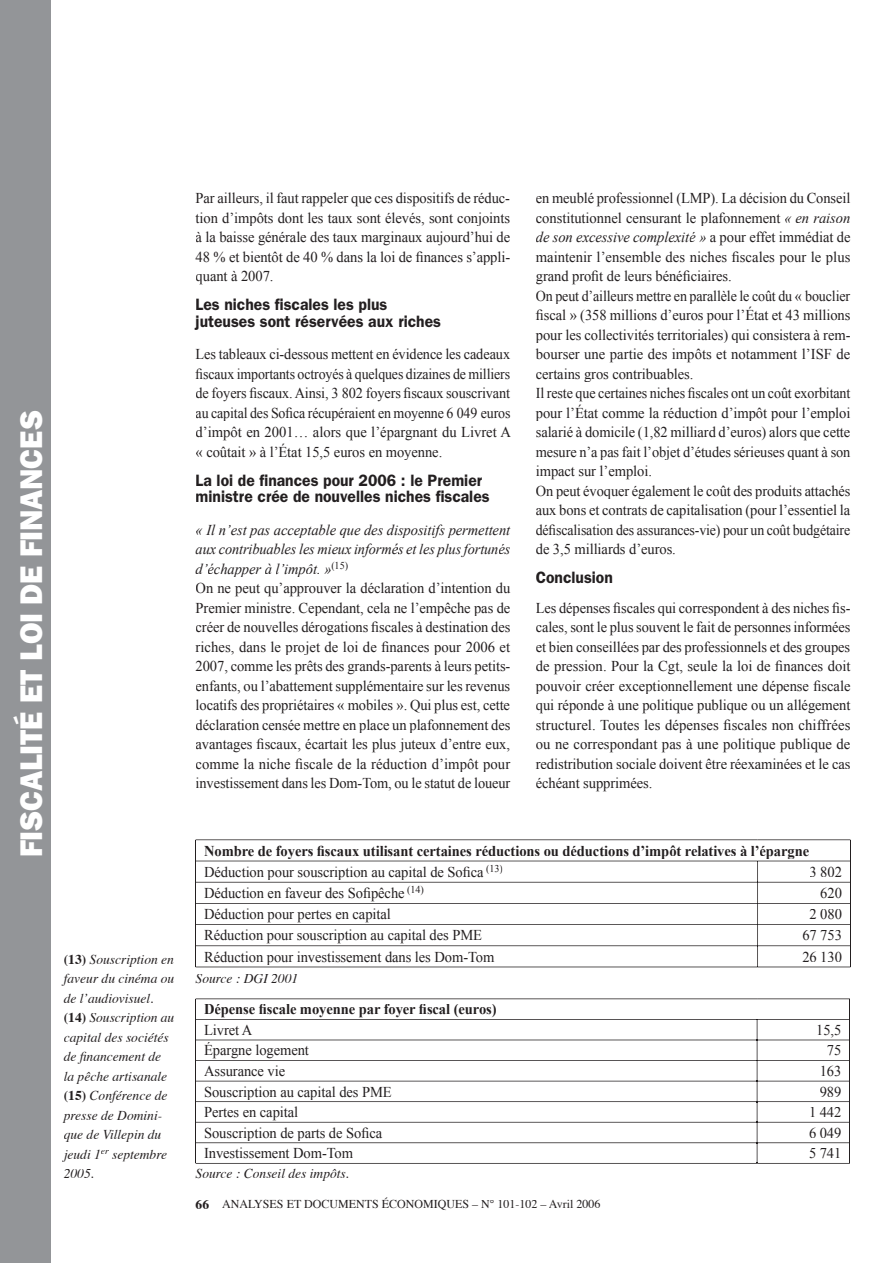
<style>
.page{position:relative;width:893px;height:1263px;background:#fff}
.page>*{position:absolute;margin:0;border:0;box-sizing:border-box;transform-origin:0 0}
.t1{font:800 31.5px "Franklin Gothic";letter-spacing:-.005em;color:#fff}
.t2{font:600 16.5px/16.5px "Franklin Gothic";color:#231f20;scale:.95 1}
.t3{font:15px/19.5px "Times New Roman";letter-spacing:-.005em;color:#231f20;text-align:justify;scale:.96 1}
.t4{font:15px/19.5px "Times New Roman";letter-spacing:-.005em;color:#231f20;text-align:justify}
.t5{font:700 15px/21.3px "Times New Roman";letter-spacing:-.005em;color:#231f20}
.t6{font:italic 13.5px/19.5px "Times";color:#231f20}
.t7{font:12px "Times";color:#231f20}
.s1{font-weight:700;font-style:normal}
.s2{font-style:italic}
.s3{font-weight:400}
.s4{font-weight:700;font-size:13.5px}
</style>
<div class="page">
<div style="left:0;top:0;width:51px;height:1263px;background:#939598"></div>
<svg style="left:196px;top:998px;width:654px;height:166px"></svg>
<svg style="left:196px;top:839px;width:655px;height:128px"></svg>
<h1 class="t1" style="left:13px;top:857px;width:448px;rotate:-90deg">FISCALITÉ ET LOI DE FINANCES</h1>
<p class="t6" style="left:64px;top:950px;width:112px"><span class="s1">(13)</span> Souscription en faveur du cinéma ou de lʼaudiovisuel. <span class="s1">(14)</span> Souscription au capital des sociétés de financement de la pêche artisanale <span class="s1">(15)</span> Conférence de presse de Domini&shy;que de Villepin du jeudi 1<sup>er</sup> septembre<br>2005.</p>
<p class="t4" style="left:196px;top:188px;width:316px">Par ailleurs, il faut rappeler que ces dispositifs de réduc&shy;tion d’impôts dont les taux sont élevés, sont conjoints à la baisse générale des taux marginaux aujourd’hui de 48 % et bientôt de 40 % dans la loi de finances s’appli&shy;quant à 2007.</p>
<p class="t2" style="left:196px;top:296px;width:260px">Les niches fiscales les plus juteuses sont réservées aux riches</p>
<p class="t3" style="left:196px;top:344px;width:330px">Les tableaux ci-dessous mettent en évidence les cadeaux fiscaux importants octroyés à quelques dizaines de milliers de foyers fiscaux. Ainsi, 3 802 foyers fiscaux souscrivant au capital des Sofica récupéraient en moyenne 6 049 euros d’impôt en 2001… alors que l’épargnant du Livret A « coûtait » à l’État 15,5 euros en moyenne.</p>
<p class="t2" style="left:196px;top:472px;width:311px">La loi de finances pour 2006 : le Premier ministre crée de nouvelles niches fiscales</p>
<p class="t4" style="left:196px;top:520px;width:316px;text-align:left"><span class="s2">« Il n’est pas acceptable que des dispositifs permettent aux contribuables les mieux informés et les plus fortunés d’échapper à l’impôt. »</span><sup>(15)<br></sup>On ne peut qu’approuver la déclaration d’intention du Premier ministre. Cependant, cela ne l’empêche pas de créer de nouvelles dérogations fiscales à destination des riches, dans le projet de loi de finances pour 2006 et 2007, comme les prêts des grands-parents à leurs petits&shy;enfants, ou l’abattement supplémentaire sur les revenus locatifs des propriétaires « mobiles ». Qui plus est, cette déclaration censée mettre en place un plafonnement des avantages fiscaux, écartait les plus juteux d’entre eux, comme la niche fiscale de la réduction d’impôt pour investissement dans les Dom-Tom, ou le statut de loueur</p>
<p class="t3" style="left:536px;top:188px;width:329px;text-align:left">en meublé professionnel (LMP). La décision du Conseil constitutionnel censurant le plafonnement <span class="s2">« en raison de son excessive complexité »</span> a pour effet immédiat de maintenir l’ensemble des niches fiscales pour le plus grand profit de leurs bénéficiaires.<br>On peut d’ailleurs mettre en parallèle le coût du « bouclier fiscal » (358 millions d’euros pour l’État et 43 millions pour les collectivités territoriales) qui consistera à rem&shy;bourser une partie des impôts et notamment l’ISF de certains gros contribuables.<br>Il reste que certaines niches fiscales ont un coût exorbitant pour l’État comme la réduction d’impôt pour l’emploi salarié à domicile (1,82 milliard d’euros) alors que cette mesure n’a pas fait l’objet d’études sérieuses quant à son impact sur l’emploi.<br>On peut évoquer également le coût des produits attachés aux bons et contrats de capitalisation (pour l’essentiel la défiscalisation des assurances-vie) pour un coût budgétaire de 3,5 milliards d’euros.</p>
<p class="t2" style="left:536px;top:569px;width:83px">Conclusion</p>
<p class="t3" style="left:536px;top:598px;width:329px">Les dépenses fiscales qui correspondent à des niches fis&shy;cales, sont le plus souvent le fait de personnes informées et bien conseillées par des professionnels et des groupes de pression. Pour la Cgt, seule la loi de finances doit pouvoir créer exceptionnellement une dépense fiscale qui réponde à une politique publique ou un allégement structurel. Toutes les dépenses fiscales non chiffrées ou ne correspondant pas à une politique publique de redistribution sociale doivent être réexaminées et le cas échéant supprimées.</p>
<p class="t5" style="left:204px;top:840px;width:607px">Nombre de foyers fiscaux utilisant certaines réductions ou déductions d’impôt relatives à l’épargne<br><span class="s3">Déduction pour souscription au capital de Sofica</span> <sup>(13)</sup></p>
<p class="t4" style="left:809px;top:862px;width:34px">3 802</p>
<p class="t4" style="left:204px;top:883px;width:221px">Déduction en faveur des Sofipêche <sup>(14)</sup></p>
<p class="t4" style="left:820px;top:883px;width:23px">620</p>
<p class="t4" style="left:204px;top:904px;width:188px">Déduction pour pertes en capital</p>
<p class="t4" style="left:809px;top:904px;width:34px">2 080</p>
<p class="t4" style="left:204px;top:925px;width:280px">Réduction pour souscription au capital des PME</p>
<p class="t4" style="left:802px;top:925px;width:41px">67 753</p>
<p class="t4" style="left:204px;top:946px;width:292px">Réduction pour investissement dans les Dom-Tom</p>
<p class="t4" style="left:802px;top:946px;width:41px">26 130</p>
<p class="t6" style="left:196px;top:970px;width:104px">Source : DGI 2001</p>
<p class="t5" style="left:204px;top:998px;width:294px">Dépense fiscale moyenne par foyer fiscal (euros)</p>
<p class="t4" style="left:204px;top:1020px;width:50px">Livret A</p>
<p class="t4" style="left:816px;top:1020px;width:27px">15,5</p>
<p class="t4" style="left:204px;top:1040px;width:106px">Épargne logement</p>
<p class="t4" style="left:827px;top:1040px;width:16px">75</p>
<p class="t4" style="left:204px;top:1061px;width:83px">Assurance vie</p>
<p class="t4" style="left:820px;top:1061px;width:23px">163</p>
<p class="t4" style="left:204px;top:1081px;width:189px">Souscription au capital des PME</p>
<p class="t4" style="left:820px;top:1081px;width:23px">989</p>
<p class="t4" style="left:204px;top:1102px;width:96px">Pertes en capital</p>
<p class="t4" style="left:809px;top:1102px;width:34px">1 442</p>
<p class="t4" style="left:204px;top:1123px;width:180px">Souscription de parts de Sofica</p>
<p class="t4" style="left:809px;top:1123px;width:34px">6 049</p>
<p class="t4" style="left:204px;top:1143px;width:151px">Investissement Dom-Tom</p>
<p class="t4" style="left:809px;top:1143px;width:34px">5 741</p>
<p class="t6" style="left:196px;top:1165px;width:155px">Source : Conseil des impôts.</p>
<p class="t7" style="left:196px;top:1196px;width:406px"><span class="s4">66</span> ANALYSES ET DOCUMENTS ÉCONOMIQUES – N° 101-102 – Avril 2006</p>
</div>
